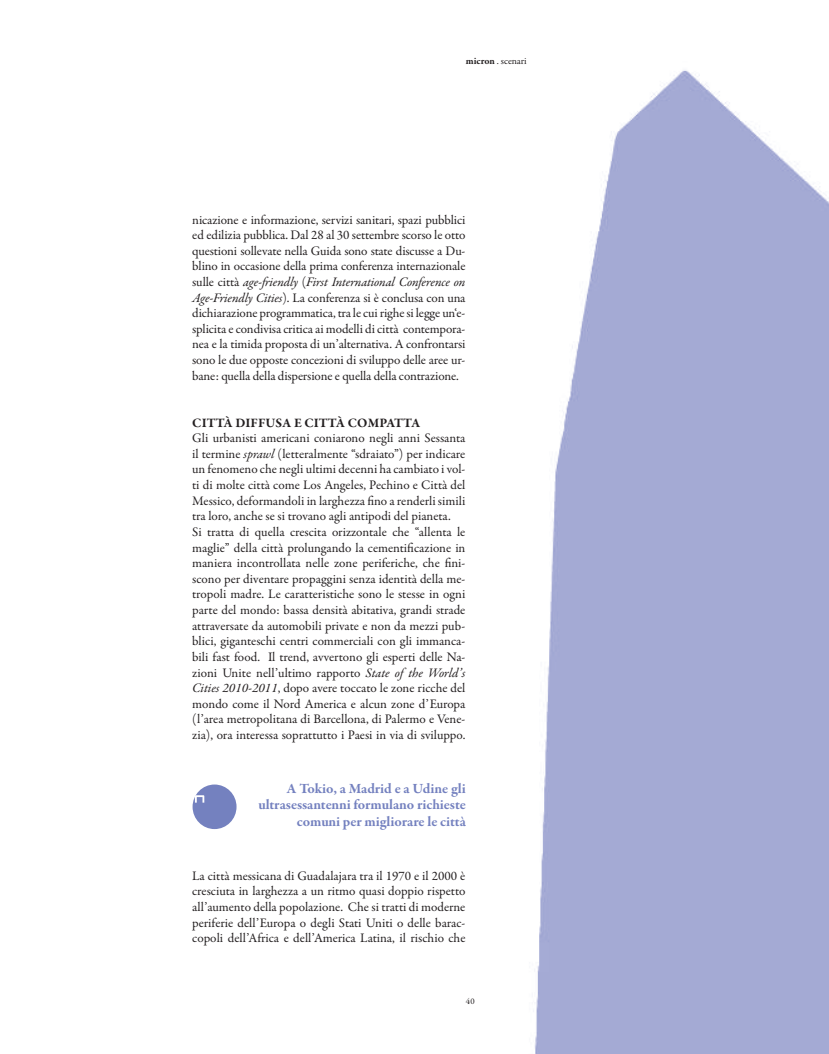
<style>
.page{position:relative;width:829px;height:1054px;background:#fff}
.page>*{position:absolute;margin:0;border:0;box-sizing:border-box;transform-origin:0 0}
.t1{font:700 14.38px/16.2px "Garamond Premr Pro";letter-spacing:-.01em;color:#7481bf;text-align:right}
.t2{font:13.12px/15.6px "Garamond Premr Pro";color:#231f20;text-align:justify}
.t3{font:700 13.12px "Garamond Premr Pro";letter-spacing:.015em;color:#231f20}
.t4{font:10px "Garamond Premr Pro";letter-spacing:-.005em;color:#231f20}
.t5{font:8.75px "Garamond Premr Pro";color:#231f20}
.s1{font-weight:700}
.s2{font-style:italic}
</style>
<div class="page">
<img style="left:534px;top:70px;width:295px;height:984px">
<div style="left:192px;top:784px;width:44px;height:45px;background:#7481bf;border-radius:50%"></div>
<svg style="left:195px;top:795px;width:9px;height:8px"></svg>
<p class="t4" style="left:466px;top:55px;width:62px"><span class="s1">micron</span> . scenari</p>
<p class="t2" style="left:192px;top:212px;width:275px">nicazione e informazione, servizi sanitari, spazi pubblici ed edilizia pubblica. Dal 28 al 30 settembre scorso le otto questioni sollevate nella Guida sono state discusse a Du&shy;blino in occasione della prima conferenza internazionale sulle città <span class="s2">age-friendly</span> (<span class="s2">First International Conference on Age-Friendly Cities</span>). La conferenza si è conclusa con una dichiarazione programmatica, tra le cui righe si legge un‘e&shy;splicita e condivisa critica ai modelli di città contempora&shy;nea e la timida proposta di un’alternativa. A confrontarsi sono le due opposte concezioni di sviluppo delle aree ur&shy;bane: quella della dispersione e quella della contrazione.</p>
<p class="t3" style="left:192px;top:414px;width:52px">Città diffus</p>
<p class="t3" style="left:282px;top:414px;width:31px">a e citt</p>
<p class="t3" style="left:336px;top:414px;width:84px">à co mpatta</p>
<p class="t2" style="left:192px;top:431px;width:275px;text-align:left">Gli urbanisti americani coniarono negli anni Sessanta il termine <span class="s2">sprawl</span> (letteralmente “sdraiato”) per indicare un fenomeno che negli ultimi decenni ha cambiato i vol&shy;ti di molte città come Los Angeles, Pechino e Città del Messico, deformandoli in larghezza fino a renderli simili tra loro, anche se si trovano agli antipodi del pianeta.<br>Si tratta di quella crescita orizzontale che “allenta le maglie” della città prolungando la cementificazione in maniera incontrollata nelle zone periferiche, che fini&shy;scono per diventare propaggini senza identità della me&shy;tropoli madre. Le caratteristiche sono le stesse in ogni parte del mondo: bassa densità abitativa, grandi strade attraversate da automobili private e non da mezzi pub&shy;blici, giganteschi centri commerciali con gli immanca&shy;bili fast food. Il trend, avvertono gli esperti delle Na&shy;zioni Unite nell’ultimo rapporto <span class="s2">State of the World’s Cities 2010-2011</span>, dopo avere toccato le zone ricche del mondo come il Nord America e alcun zone d’Europa (l’area metropolitana di Barcellona, di Palermo e Vene&shy;zia), ora interessa soprattutto i Paesi in via di sviluppo.</p>
<p class="t1" style="left:258px;top:781px;width:209px">A Tokio, a Madrid e a Udine gli ultrasessantenni formulano richieste comuni per migliorare le città</p>
<p class="t2" style="left:192px;top:868px;width:275px">La città messicana di Guadalajara tra il 1970 e il 2000 è cresciuta in larghezza a un ritmo quasi doppio rispetto all’aumento della popolazione. Che si tratti di moderne periferie dell’Europa o degli Stati Uniti o delle barac&shy;copoli dell’Africa e dell’America Latina, il rischio che</p>
<p class="t5" style="left:466px;top:996px;width:10px">40</p>
</div>
